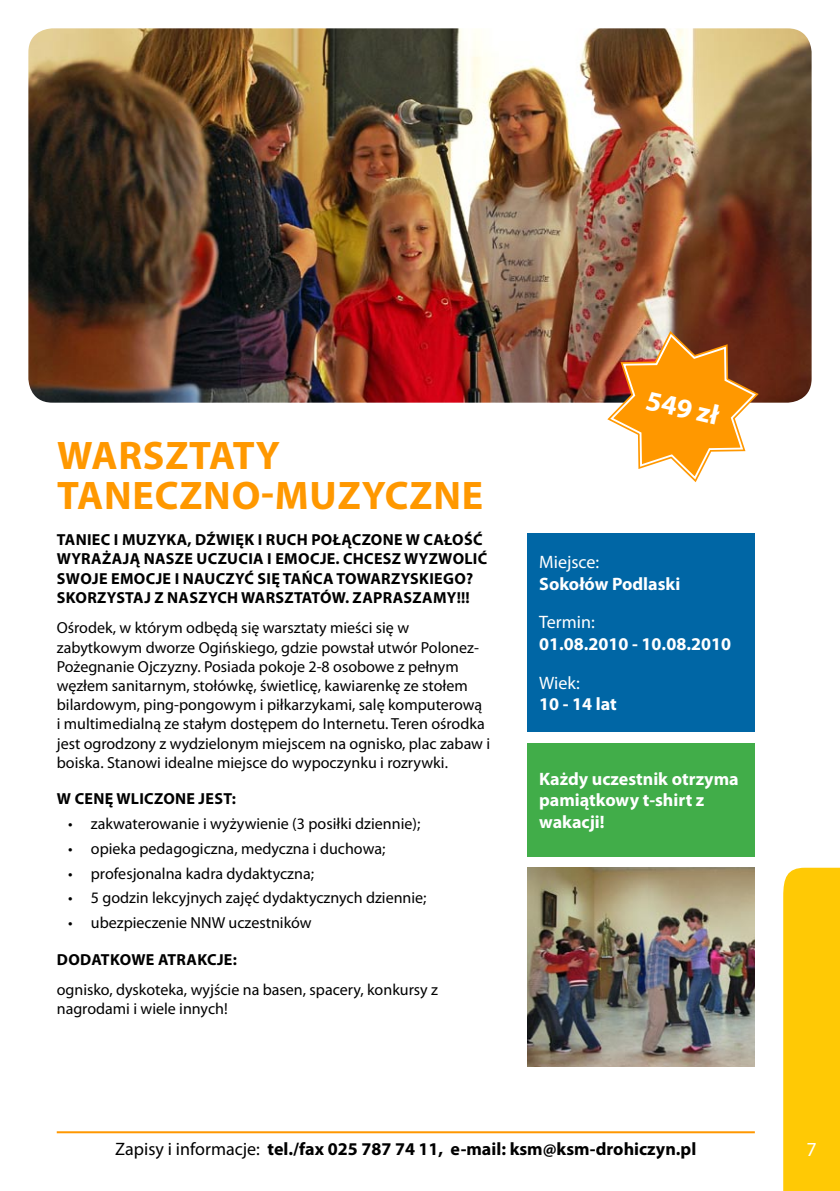
<style>
.page{position:relative;width:840px;height:1191px;background:#fff}
.page>*{position:absolute;margin:0;border:0;box-sizing:border-box;transform-origin:0 0}
.t1{font:700 40px "Myriad Pro";color:#ff9800}
.t2{font:700 28px "Myriad Pro";color:#fff}
.t3{font:20px "Myriad Pro";color:#fff}
.t4{font:700 18px/21.6px "Myriad Pro";color:#fff}
.t5{font:700 18px "Myriad Pro";color:#000}
.t6{font:18px "Myriad Pro";color:#fff}
.t7{font:16px/19.2px "Myriad Pro";color:#000}
.t8{font:700 16px "Myriad Pro";letter-spacing:.02em;color:#000}
.s1{font-weight:400}
</style>
<div class="page">
<svg style="left:783px;top:867px;width:56px;height:324px;background:#ffca0b"></svg>
<img style="left:28px;top:28px;width:783px;height:375px">
<div style="left:527px;top:533px;width:227px;height:198px;background:#0066a5"></div>
<div style="left:527px;top:743px;width:227px;height:113px;background:#41ad49"></div>
<svg style="left:607px;top:331px;width:151px;height:151px"></svg>
<hr style="left:57px;top:1131px;width:697px;height:2px;background:#ff9800">
<img style="left:527px;top:867px;width:227px;height:199px">
<h1 class="t1" style="left:57px;top:430px;width:59px">WARSZTAT</h1>
<h1 class="t1" style="left:256px;top:430px;width:26px">Y</h1>
<h1 class="t1" style="left:57px;top:470px;width:27px">TANECZNO</h1>
<h1 class="t1" style="left:261px;top:470px;width:43px">-MUZ</h1>
<h1 class="t1" style="left:361px;top:470px;width:48px">YCZNE</h1>
<p class="t8" style="left:57px;top:529px;width:18px">TANIEC</p>
<p class="t8" style="left:114px;top:529px;width:21px">I MUZ</p>
<p class="t8" style="left:157px;top:529px;width:70px">YKA, DŹWIĘK</p>
<p class="t8" style="left:258px;top:529px;width:20px">I RUCH</p>
<p class="t8" style="left:311px;top:529px;width:52px">POŁĄCZONE</p>
<p class="t8" style="left:405px;top:529px;width:78px">WCAŁOŚĆ</p>
<p class="t8" style="left:57px;top:548px;width:98px">WYRAŻAJĄ NASZE</p>
<p class="t8" style="left:196px;top:548px;width:11px">UCZUCIA</p>
<p class="t8" style="left:267px;top:548px;width:19px">I EMOCJE</p>
<p class="t8" style="left:335px;top:548px;width:28px">. CHCESZ</p>
<p class="t8" style="left:404px;top:548px;width:38px">WYZWO</p>
<p class="t8" style="left:464px;top:548px;width:24px">LIĆ</p>
<p class="t8" style="left:57px;top:567px;width:11px">SWOJE</p>
<p class="t8" style="left:111px;top:567px;width:11px">EMOCJE</p>
<p class="t8" style="left:175px;top:567px;width:20px">I NAUCZ</p>
<p class="t8" style="left:235px;top:567px;width:113px">YĆ SIĘ TAŃCA TOWARZ</p>
<p class="t8" style="left:400px;top:567px;width:20px">YSKIEGO</p>
<p class="t8" style="left:466px;top:567px;width:9px">?</p>
<p class="t8" style="left:57px;top:587px;width:20px">SKORZ</p>
<p class="t8" style="left:107px;top:587px;width:19px">YSTAJ</p>
<p class="t8" style="left:154px;top:587px;width:24px">Z NASZ</p>
<p class="t8" style="left:208px;top:587px;width:45px">YCH WARSZTATÓW</p>
<p class="t8" style="left:345px;top:587px;width:126px">. ZAPRASZAMY!!!</p>
<p class="t7" style="left:57px;top:618px;width:434px">Ośrodek, w którym odbędą się warsztaty mieści się w zabytkowym dworze Ogińskiego, gdzie powstał utwór Polonez-Pożegnanie Ojczyzny. Posiada pokoje 2-8 osobowe z pełnym węzłem sanitarnym, stołówkę, świetlicę, kawiarenkę ze stołem bilardowym, ping-pongowym i piłkarzykami, salę komputerową<br>i multimedialną ze stałym dostępem do Internetu. Teren ośrodka jest ogrodzony z wydzielonym miejscem na ognisko, plac zabaw i boiska. Stanowi idealne miejsce do wypoczynku i rozrywki.</p>
<p class="t8" style="left:57px;top:788px;width:29px">W CENĘ</p>
<p class="t8" style="left:116px;top:788px;width:34px">WLICZONE</p>
<p class="t8" style="left:198px;top:788px;width:10px">JEST</p>
<p class="t8" style="left:232px;top:788px;width:6px">:</p>
<p class="t7" style="left:68px;top:813px;width:353px">• zakwaterowanie i wyżywienie (3 posiłki dziennie);</p>
<p class="t7" style="left:68px;top:838px;width:318px">• opieka pedagogiczna, medyczna i duchowa;</p>
<p class="t7" style="left:68px;top:863px;width:247px">• profesjonalna kadra dydaktyczna;</p>
<p class="t7" style="left:68px;top:888px;width:359px">• 5 godzin lekcyjnych zajęć dydaktycznych dziennie;</p>
<p class="t7" style="left:68px;top:913px;width:245px">• ubezpieczenie NNW uczestników</p>
<p class="t8" style="left:57px;top:948px;width:24px">DODATKOWE</p>
<p class="t8" style="left:158px;top:948px;width:11px">ATRAKCJE</p>
<p class="t8" style="left:232px;top:948px;width:6px">:</p>
<p class="t7" style="left:57px;top:980px;width:382px">ognisko, dyskoteka, wyjście na basen, spacery, konkursy z nagrodami i wiele innych!</p>
<h2 class="t2" style="left:650px;top:381px;width:81px;rotate:13deg">549 ZŁ</h2>
<p class="t6" style="left:539px;top:551px;width:62px">Miejsce:</p>
<p class="t4" style="left:539px;top:572px;width:143px">SOKOŁÓW PODLASKI</p>
<p class="t6" style="left:539px;top:611px;width:57px">Termin:</p>
<p class="t4" style="left:539px;top:632px;width:193px">01.08.2010 - 10.08.2010</p>
<p class="t6" style="left:539px;top:671px;width:42px">Wiek:</p>
<p class="t4" style="left:539px;top:692px;width:79px">10 - 14 LAT</p>
<p class="t4" style="left:539px;top:767px;width:201px">KAŻDY UCZESTNIK OTRZYMA<br>PAMIĄTKOWY T-SHIRT Z<br>WAKACJI!</p>
<p class="t5" style="left:115px;top:1137px;width:582px"><span class="s1">Zapisy i informacje:</span> TEL./FAX 025 787 74 11, E-MAIL: KSM@KSM-DROHICZYN.PL</p>
<p class="t3" style="left:806px;top:1136px;width:12px">7</p>
</div>
